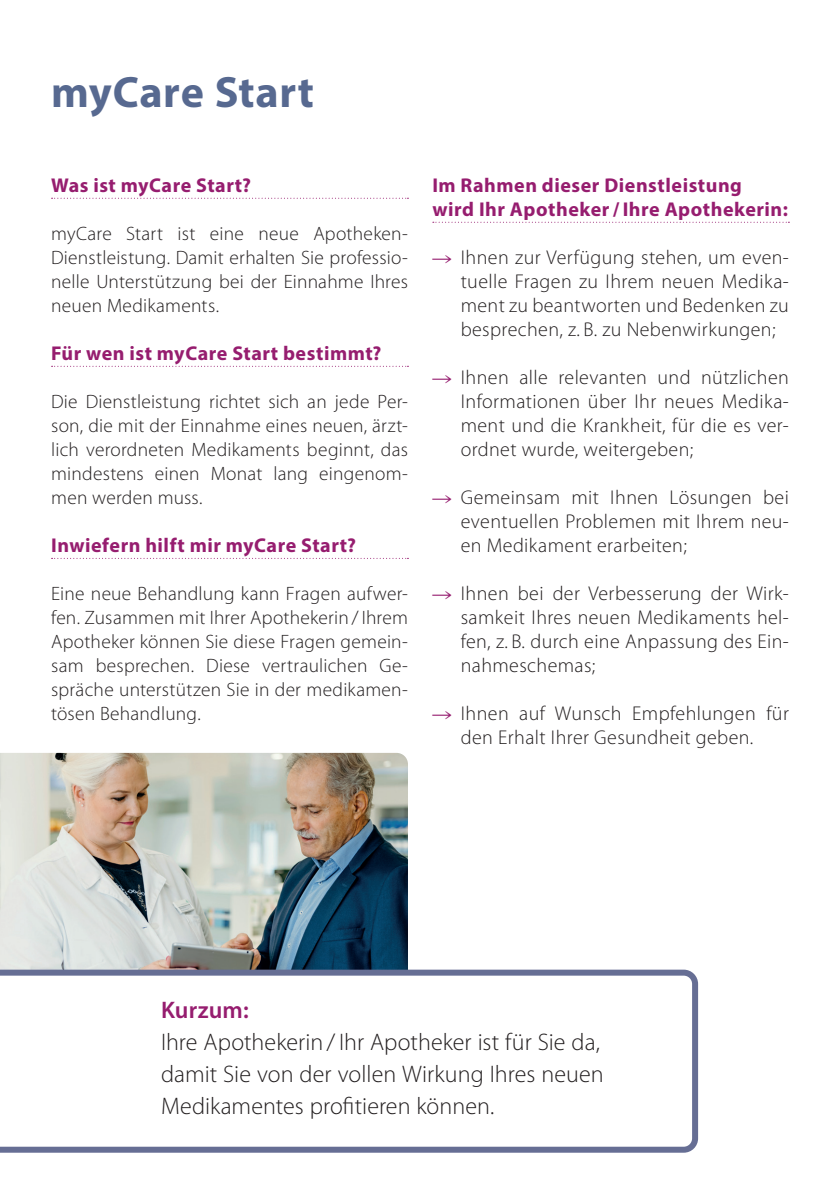
<style>
.page{position:relative;width:840px;height:1191px;background:#fff}
.page>*{position:absolute;margin:0;border:0;box-sizing:border-box;transform-origin:0 0}
.t1{font:700 44px "Myriad Pro";letter-spacing:.015em;color:#576990}
.t2{font:300 24px/32px "Myriad Pro";color:#231f20}
.t3{font:600 24px "Myriad Pro";letter-spacing:.01em;color:#961d6f}
.t4{font:300 20px/24px "Myriad Pro";letter-spacing:.02em;color:#231f20;text-align:justify}
.t5{font:700 20px/24px "Myriad Pro";letter-spacing:.025em;color:#961d6f}
.t6{font:300 19.4px/24px "Myriad Pro";letter-spacing:.01em;color:#231f20;text-align:justify}
.s1{color:#961d6f}
</style>
<div class="page">
<svg style="left:52px;top:198px;width:356px;height:1px"></svg>
<svg style="left:52px;top:366px;width:356px;height:1px"></svg>
<svg style="left:52px;top:558px;width:356px;height:1px"></svg>
<svg style="left:432px;top:222px;width:357px;height:1px"></svg>
<img style="left:0;top:753px;width:408px;height:216px">
<svg style="left:0;top:969px;width:697px;height:183px"></svg>
<h1 class="t1" style="left:51px;top:63px;width:264px">myCare Start</h1>
<p class="t5" style="left:51px;top:173px;width:201px">Was ist myCare Start?</p>
<p class="t6" style="left:51px;top:222px;width:358px">myCare Start ist eine neue Apotheken-Dienstleistung. Damit erhalten Sie professio&shy;nelle Unterstützung bei der Einnahme Ihres neuen Medikaments.</p>
<p class="t5" style="left:51px;top:341px;width:332px">Für wen ist myCare Start bestimmt?</p>
<p class="t6" style="left:51px;top:390px;width:358px">Die Dienstleistung richtet sich an jede Per&shy;son, die mit der Einnahme eines neuen, ärzt&shy;lich verordneten Medikaments beginnt, das mindestens einen Monat lang eingenom&shy;men werden muss.</p>
<p class="t5" style="left:51px;top:533px;width:306px">Inwiefern hilft mir myCare Start?</p>
<p class="t6" style="left:51px;top:582px;width:358px">Eine neue Behandlung kann Fragen aufwer&shy;fen. Zusammen mit Ihrer Apothekerin /Ihrem Apotheker können Sie diese Fragen gemein&shy;sam besprechen. Diese vertraulichen Ge&shy;spräche unterstützen Sie in der medikamen&shy;tösen Behandlung.</p>
<p class="t5" style="left:432px;top:173px;width:357px">Im Rahmen dieser Dienstleistung wird Ihr Apotheker/Ihre Apothekerin:</p>
<p class="t4" style="left:460px;top:246px;width:329px;text-indent:-28px"><span class="s1">→</span> Ihnen zur Verfügung stehen, um even&shy;tuelle Fragen zu Ihrem neuen Medika&shy;ment zu beantworten und Bedenken zu besprechen, z. B. zu Nebenwirkungen;</p>
<p class="t4" style="left:460px;top:366px;width:329px;text-indent:-28px"><span class="s1">→</span> Ihnen alle relevanten und nützlichen Informationen über Ihr neues Medika&shy;ment und die Krankheit, für die es ver&shy;ordnet wurde, weitergeben;</p>
<p class="t4" style="left:460px;top:486px;width:329px;text-indent:-28px"><span class="s1">→</span> Gemeinsam mit Ihnen Lösungen bei eventuellen Problemen mit Ihrem neu&shy;en Medikament erarbeiten;</p>
<p class="t4" style="left:460px;top:582px;width:329px;text-indent:-28px"><span class="s1">→</span> Ihnen bei der Verbesserung der Wirk&shy;samkeit Ihres neuen Medikaments hel&shy;fen, z. B. durch eine Anpassung des Ein&shy;nahmeschemas;</p>
<p class="t4" style="left:432px;top:702px;width:358px;text-align:center"><span class="s1">→</span> Ihnen auf Wunsch Empfehlungen für den Erhalt Ihrer Gesundheit geben.</p>
<p class="t3" style="left:161px;top:994px;width:89px">Kurzum:</p>
<p class="t2" style="left:161px;top:1026px;width:444px">Ihre Apothekerin /Ihr Apotheker ist für Sie da, damit Sie von der vollen Wirkung Ihres neuen<br>Medikamentes profitieren können.</p>
</div>
